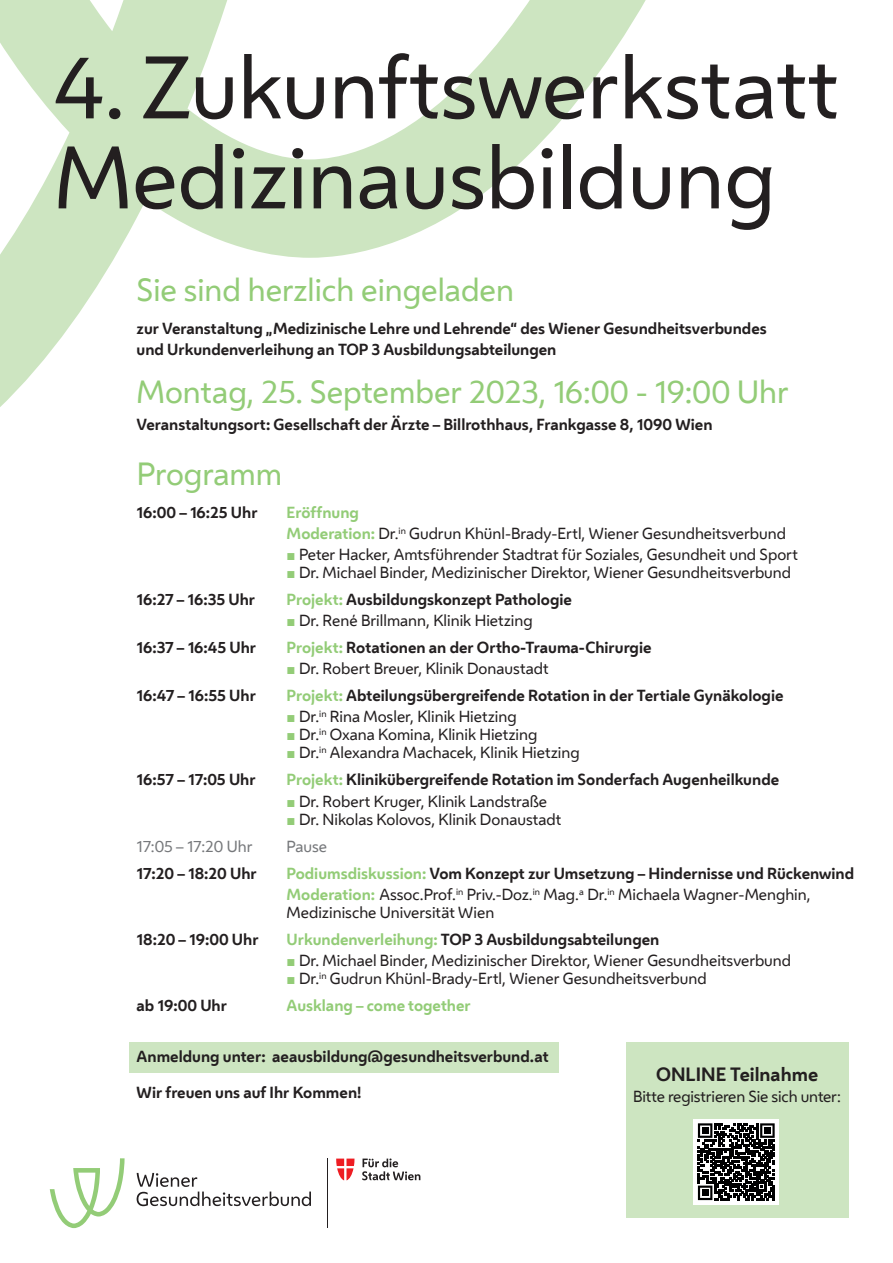
<style>
.page{position:relative;width:893px;height:1263px;background:#fff}
.page>*{position:absolute;margin:0;border:0;box-sizing:border-box;transform-origin:0 0}
.t1{font:82.5px/90px "Wiener Melange";color:#231f20}
.t2{font:30px "Wiener Melange";color:#93cc77}
.t3{font:700 18px "Wiener Melange";color:#231f20}
.t4{font:15px/21px "Wiener Melange";color:#231f20}
.t5{font:700 15px/21px "Wiener Melange";color:#231f20}
.t6{font:700 15px "Wiener Melange";color:#93cc77}
.t7{font:15px "Wiener Melange";color:#76787b}
.s1{font-weight:700;color:#93cc77}
.s2{font-family:"Gill Sans Nova";color:#93cc77}
.s3{color:#93cc77}
.s4{font-weight:700}
</style>
<div class="page">
<div style="left:129px;top:1042px;width:430px;height:30px;background:#cde5c1"></div>
<svg style="left:0;top:0;width:646px;height:407px"></svg>
<svg style="left:50px;top:1158px;width:75px;height:70px"></svg>
<hr style="left:327px;top:1158px;width:1px;height:70px;background:#231f20">
<svg style="left:336px;top:1158px;width:18px;height:22px"></svg>
<svg style="left:362px;top:1158px;width:58px;height:22px"></svg>
<svg style="left:137px;top:1173px;width:174px;height:33px"></svg>
<div style="left:626px;top:1042px;width:222px;height:175px;background:#cde5c1"></div>
<div style="left:694px;top:1119px;width:85px;height:85px;background:#fff"></div>
<svg style="left:698px;top:1123px;width:77px;height:77px"></svg>
<h1 class="t1" style="left:54px;top:39px;width:786px">4. Zukunftswerkstatt<br>Medizinausbildung</h1>
<h2 class="t2" style="left:137px;top:266px;width:379px">Sie sind herzlich eingeladen</h2>
<p class="t5" style="left:137px;top:317px;width:632px">zur Veranstaltung „Medizinische Lehre und Lehrende“ des Wiener Gesundheitsverbundes und Urkundenverleihung an TOP 3 Ausbildungsabteilungen</p>
<h2 class="t2" style="left:137px;top:368px;width:653px">Montag, 25. September 2023, 16:00 - 19:00 Uhr</h2>
<p class="t5" style="left:137px;top:413px;width:577px">Veranstaltungsort: Gesellschaft der Ärzte – Billrothhaus, Frankgasse 8, 1090 Wien</p>
<h2 class="t2" style="left:137px;top:450px;width:147px">Programm</h2>
<p class="t5" style="left:137px;top:501px;width:123px">16:00 – 16:25 Uhr</p>
<p class="t4" style="left:287px;top:502px;width:501px"><span class="s1">Eröffnung<br>Moderation:</span> Dr.<sup>in</sup> Gudrun Khünl-Brady-Ertl, Wiener Gesundheitsverbund</p>
<p class="t4" style="left:287px;top:544px;width:513px"><span class="s2">■</span> Peter Hacker, Amtsführender Stadtrat für Soziales, Gesundheit und Sport</p>
<p class="t4" style="left:287px;top:562px;width:506px"><span class="s2">■</span> Dr. Michael Binder, Medizinischer Direktor, Wiener Gesundheitsverbund</p>
<p class="t5" style="left:137px;top:588px;width:120px">16:27 – 16:35 Uhr</p>
<p class="t5" style="left:287px;top:588px;width:287px"><span class="s3">Projekt:</span> Ausbildungskonzept Pathologie</p>
<p class="t4" style="left:287px;top:610px;width:248px"><span class="s2">■</span> Dr. René Brillmann, Klinik Hietzing</p>
<p class="t5" style="left:137px;top:636px;width:121px">16:37 – 16:45 Uhr</p>
<p class="t5" style="left:287px;top:636px;width:366px"><span class="s3">Projekt:</span> Rotationen an der Ortho-Trauma-Chirurgie</p>
<p class="t4" style="left:287px;top:658px;width:264px"><span class="s2">■</span> Dr. Robert Breuer, Klinik Donaustadt</p>
<p class="t5" style="left:137px;top:684px;width:121px">16:47 – 16:55 Uhr</p>
<p class="t5" style="left:287px;top:684px;width:498px"><span class="s3">Projekt:</span> Abteilungsübergreifende Rotation in der Tertiale Gynäkologie</p>
<p class="t4" style="left:287px;top:706px;width:232px"><span class="s2">■</span> Dr.<sup>in</sup> Rina Mosler, Klinik Hietzing</p>
<p class="t4" style="left:287px;top:724px;width:252px"><span class="s2">■</span> Dr.<sup>in</sup> Oxana Komina, Klinik Hietzing</p>
<p class="t4" style="left:287px;top:742px;width:294px"><span class="s2">■</span> Dr.<sup>in</sup> Alexandra Machacek, Klinik Hietzing</p>
<p class="t5" style="left:137px;top:768px;width:121px">16:57 – 17:05 Uhr</p>
<p class="t5" style="left:287px;top:768px;width:494px"><span class="s3">Projekt:</span> Klinikübergreifende Rotation im Sonderfach Augenheilkunde</p>
<p class="t4" style="left:287px;top:790px;width:262px"><span class="s2">■</span> Dr. Robert Kruger, Klinik Landstraße</p>
<p class="t4" style="left:287px;top:808px;width:276px"><span class="s2">■</span> Dr. Nikolas Kolovos, Klinik Donaustadt</p>
<p class="t7" style="left:137px;top:834px;width:117px">17:05 – 17:20 Uhr</p>
<p class="t7" style="left:287px;top:834px;width:42px">Pause</p>
<p class="t5" style="left:137px;top:861px;width:122px">17:20 – 18:20 Uhr</p>
<p class="t4" style="left:287px;top:862px;width:569px"><span class="s1">Podiumsdiskussion:</span> <span class="s4">Vom Konzept zur Umsetzung – Hindernisse und Rückenwind<br></span><span class="s1">Moderation:</span> Assoc.Prof.<sup>in</sup> Priv.-Doz.<sup>in</sup> Mag.<sup>a</sup> Dr.<sup>in</sup> Michaela Wagner-Menghin,</p>
<p class="t4" style="left:287px;top:901px;width:209px">Medizinische Universität Wien</p>
<p class="t5" style="left:137px;top:927px;width:124px">18:20 – 19:00 Uhr</p>
<p class="t5" style="left:287px;top:927px;width:374px"><span class="s3">Urkundenverleihung:</span> TOP 3 Ausbildungsabteilungen</p>
<p class="t4" style="left:287px;top:949px;width:506px"><span class="s2">■</span> Dr. Michael Binder, Medizinischer Direktor, Wiener Gesundheitsverbund</p>
<p class="t4" style="left:287px;top:967px;width:421px"><span class="s2">■</span> Dr.<sup>in</sup> Gudrun Khünl-Brady-Ertl, Wiener Gesundheitsverbund</p>
<p class="t5" style="left:137px;top:993px;width:92px">ab 19:00 Uhr</p>
<p class="t6" style="left:287px;top:992px;width:186px">Ausklang – come together</p>
<p class="t5" style="left:137px;top:1045px;width:414px">Anmeldung unter: aeausbildung@gesundheitsverbund.at</p>
<p class="t5" style="left:137px;top:1081px;width:226px">Wir freuen uns auf Ihr Kommen!</p>
<p class="t3" style="left:656px;top:1059px;width:163px">ONLINE Teilnahme</p>
<p class="t4" style="left:633px;top:1085px;width:209px">Bitte registrieren Sie sich unter:</p>
</div>
